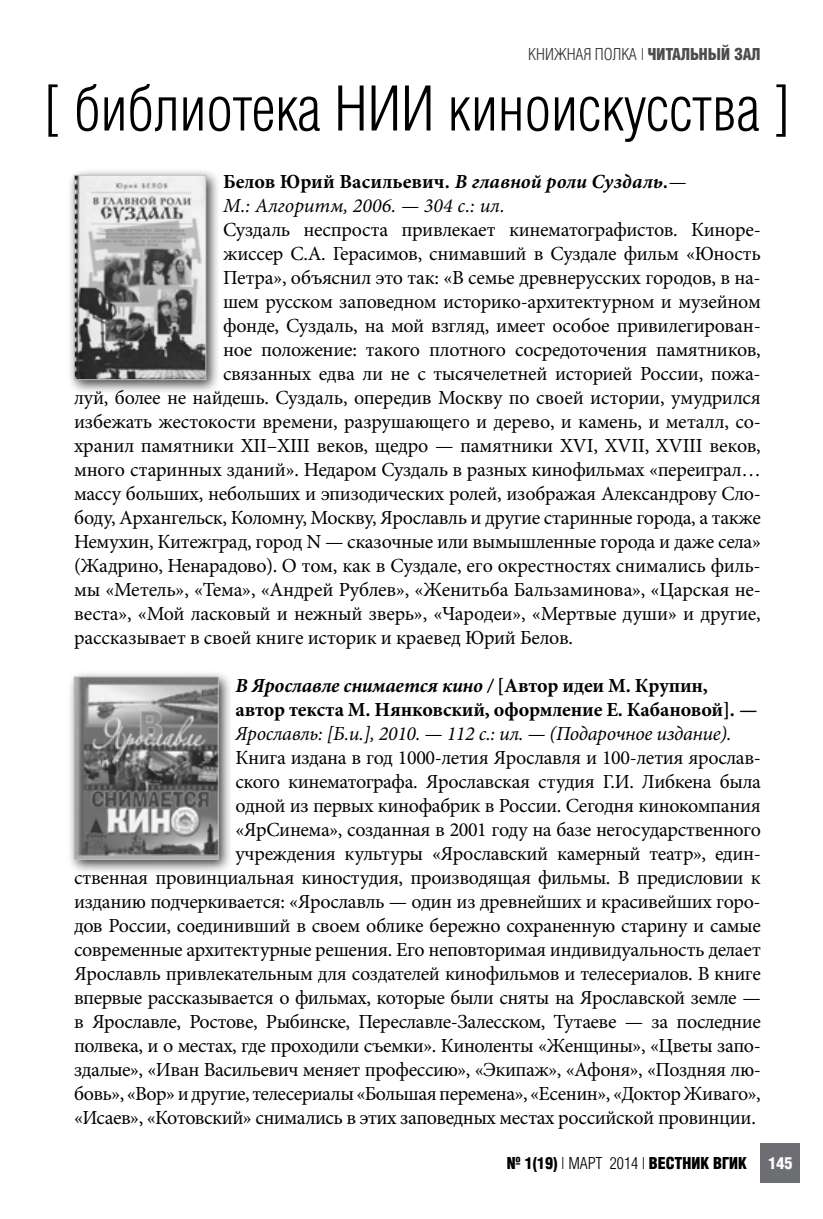
<style>
.page{position:relative;width:823px;height:1219px;background:#fff}
.page>*{position:absolute;margin:0;border:0;box-sizing:border-box;transform-origin:0 0}
.t1{font:60px "AG Letterica Cond L";color:#000}
.t2{font:20px "Minion Pro";letter-spacing:-.02em;color:#000}
.t3{font:700 20px "Minion Pro";letter-spacing:-.005em;color:#000}
.t4{font:italic 20px "Minion Pro";letter-spacing:-.015em;color:#000}
.t5{font:italic 700 20px "Minion Pro";letter-spacing:-.01em;color:#000}
.t6{font:italic 20px "Minion Pro";letter-spacing:.005em;color:#000}
.t7{font:700 16px "AG Letterica Cond L";color:#000}
.t8{font:16px "AG Letterica Cond L";color:#333}
.t9{font:700 16px "AG Letterica Cond L";color:#fff}
.s1{font-weight:700;color:#4d4d4d}
.s2{font-style:italic}
.s3{font-weight:400;font-style:italic}
.s4{font-style:normal}
.s5{font-weight:400}
</style>
<div class="page">
<div style="left:760px;top:1143px;width:39px;height:40px;background:#6d6e71"></div>
<div style="left:67px;top:168px;width:154px;height:227px;background:#000;opacity:.75"></div>
<img style="left:76px;top:177px;width:128px;height:201px">
<div style="left:74px;top:175px;width:132px;height:205px;border:1px solid #bcbec0"></div>
<div style="left:67px;top:670px;width:166px;height:204px;background:#000;opacity:.75"></div>
<img style="left:76px;top:679px;width:140px;height:179px">
<div style="left:74px;top:677px;width:144px;height:183px;border:1px solid #bcbec0"></div>
<p class="t8" style="left:528px;top:44px;width:234px">КНИЖНАЯ ПОЛКА | <span class="s1">ЧИТАЛЬНЫЙ ЗАЛ</span></p>
<p class="t1" style="left:44px;top:74px;width:747px">[ библиотека НИИ киноискусства ]</p>
<p class="t3" style="left:223px;top:168px;width:465px">Белов Юрий Васильевич. <span class="s2">В главной роли Суздаль.</span><span class="s3">—</span></p>
<p class="t6" style="left:223px;top:192px;width:283px">М.: Алгоритм, 2006. — 304 с.: ил.</p>
<p class="t2" style="left:223px;top:216px;width:539px">Суздаль неспроста привлекает кинематографистов. Киноре-</p>
<p class="t2" style="left:223px;top:240px;width:539px">жиссер С.А. Герасимов, снимавший в Суздале фильм «Юность</p>
<p class="t2" style="left:223px;top:264px;width:539px">Петра», объяснил это так: «В семье древнерусских городов, в на-</p>
<p class="t2" style="left:223px;top:288px;width:539px">шем русском заповедном историко-архитектурном и музейном</p>
<p class="t2" style="left:223px;top:312px;width:539px">фонде, Суздаль, на мой взгляд, имеет особое привилегирован-</p>
<p class="t2" style="left:223px;top:336px;width:539px">ное положение: такого плотного сосредоточения памятников,</p>
<p class="t2" style="left:223px;top:360px;width:539px">связанных едва ли не с тысячелетней историей России, пожа-</p>
<p class="t2" style="left:74px;top:384px;width:687px">луй, более не найдешь. Суздаль, опередив Москву по своей истории, умудрился</p>
<p class="t2" style="left:74px;top:408px;width:688px">избежать жестокости времени, разрушающего и дерево, и камень, и металл, со-</p>
<p class="t2" style="left:74px;top:432px;width:687px">хранил памятники ХII–XIII веков, щедро — памятники ХVI, ХVII, ХVIII веков,</p>
<p class="t2" style="left:74px;top:456px;width:688px">много старинных зданий». Недаром Суздаль в разных кинофильмах «переиграл…</p>
<p class="t2" style="left:74px;top:480px;width:688px">массу больших, небольших и эпизодических ролей, изображая Александрову Сло-</p>
<p class="t2" style="left:74px;top:504px;width:688px">боду, Архангельск, Коломну, Москву, Ярославль и другие старинные города, а также</p>
<p class="t2" style="left:74px;top:528px;width:688px">Немухин, Китежград, город N — сказочные или вымышленные города и даже села»</p>
<p class="t2" style="left:74px;top:552px;width:687px">(Жадрино, Ненарадово). О том, как в Суздале, его окрестностях снимались филь-</p>
<p class="t2" style="left:74px;top:576px;width:687px">мы «Метель», «Тема», «Андрей Рублев», «Женитьба Бальзаминова», «Царская не-</p>
<p class="t2" style="left:74px;top:600px;width:687px">веста», «Мой ласковый и нежный зверь», «Чародеи», «Мертвые души» и другие,</p>
<p class="t2" style="left:74px;top:624px;width:500px">рассказывает в своей книге историк и краевед Юрий Белов.</p>
<p class="t5" style="left:235px;top:671px;width:473px">В Ярославле снимается кино / <span class="s4">[Автор идеи М. Крупин,</span></p>
<p class="t3" style="left:235px;top:696px;width:523px">автор текста М. Нянковский, оформление Е. Кабановой]. —</p>
<p class="t4" style="left:235px;top:720px;width:497px">Ярославль: [Б.и.], 2010. — 112 с.: ил. — (Подарочное издание).</p>
<p class="t2" style="left:235px;top:744px;width:526px">Книга издана в год 1000-летия Ярославля и 100-летия ярослав-</p>
<p class="t2" style="left:235px;top:768px;width:526px">ского кинематографа. Ярославская студия Г.И. Либкена была</p>
<p class="t2" style="left:235px;top:792px;width:526px">одной из первых кинофабрик в России. Сегодня кинокомпания</p>
<p class="t2" style="left:235px;top:816px;width:526px">«ЯрСинема», созданная в 2001 году на базе негосударственного</p>
<p class="t2" style="left:235px;top:840px;width:526px">учреждения культуры «Ярославский камерный театр», един-</p>
<p class="t2" style="left:74px;top:864px;width:688px">ственная провинциальная киностудия, производящая фильмы. В предисловии к</p>
<p class="t2" style="left:74px;top:888px;width:687px">изданию подчеркивается: «Ярославль — один из древнейших и красивейших горо-</p>
<p class="t2" style="left:74px;top:912px;width:688px">дов России, соединивший в своем облике бережно сохраненную старину и самые</p>
<p class="t2" style="left:74px;top:936px;width:687px">современные архитектурные решения. Его неповторимая индивидуальность делает</p>
<p class="t2" style="left:74px;top:960px;width:688px">Ярославль привлекательным для создателей кинофильмов и телесериалов. В книге</p>
<p class="t2" style="left:74px;top:984px;width:688px">впервые рассказывается о фильмах, которые были сняты на Ярославской земле —</p>
<p class="t2" style="left:74px;top:1008px;width:688px">в Ярославле, Ростове, Рыбинске, Переславле-Залесском, Тутаеве — за последние</p>
<p class="t2" style="left:74px;top:1032px;width:687px">полвека, и о местах, где проходили съемки». Киноленты «Женщины», «Цветы запо-</p>
<p class="t2" style="left:74px;top:1056px;width:687px">здалые», «Иван Васильевич меняет профессию», «Экипаж», «Афоня», «Поздняя лю-</p>
<p class="t2" style="left:74px;top:1080px;width:688px">бовь», «Вор» и другие, телесериалы «Большая перемена», «Есенин», «Доктор Живаго»,</p>
<p class="t2" style="left:74px;top:1104px;width:683px">«Исаев», «Котовский» снимались в этих заповедных местах российской провинции.</p>
<p class="t7" style="left:506px;top:1153px;width:241px">№ 1(19) <span class="s5">| МАРТ 2014 |</span> ВЕСТНИК ВГИК</p>
<p class="t9" style="left:768px;top:1153px;width:25px">145</p>
</div>
